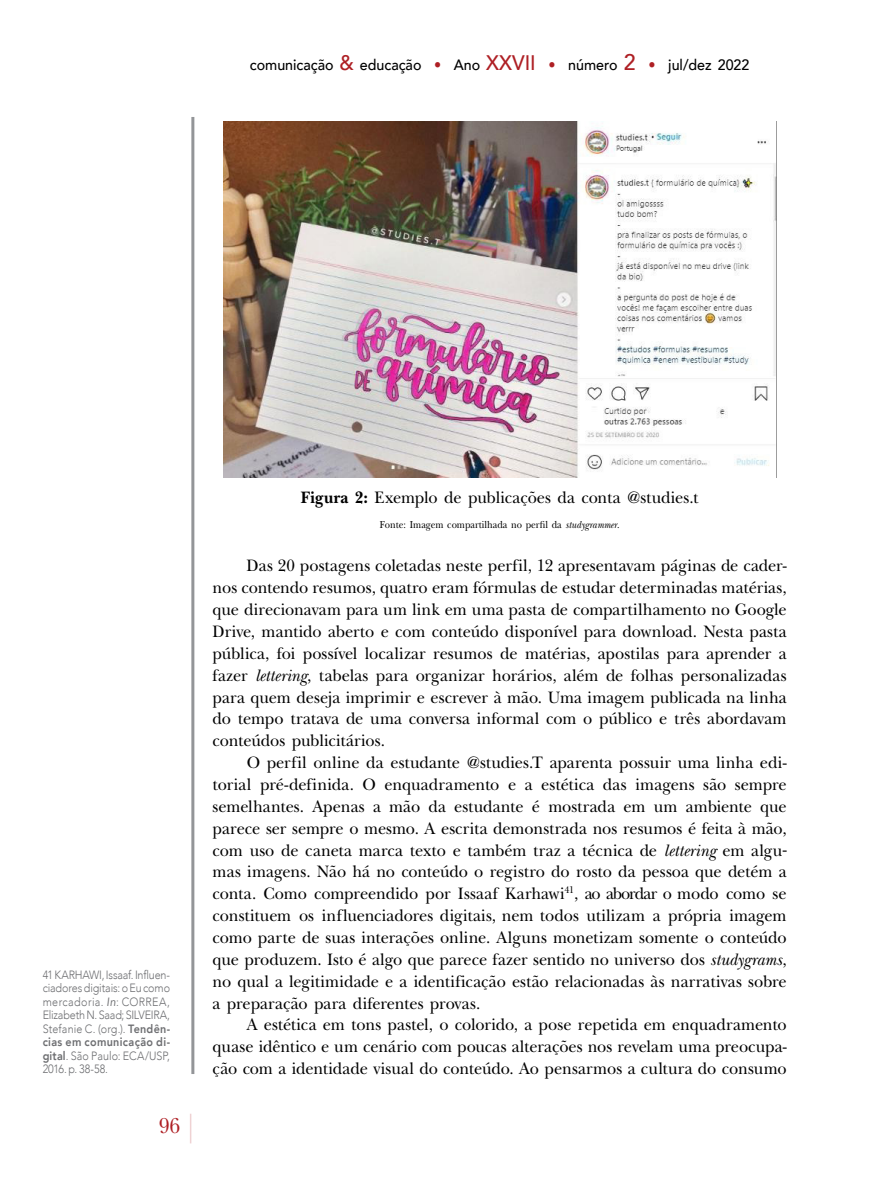
<style>
.page{position:relative;width:893px;height:1191px;background:#fff}
.page>*{position:absolute;margin:0;border:0;box-sizing:border-box;transform-origin:0 0}
.t1{font:22.5px "New Baskerville Std";color:#ae1f24;scale:.9 1}
.t2{font:17.25px/21.9px "New Baskerville Std";letter-spacing:-.005em;color:#000;text-align:justify;scale:.95 1}
.t3{font:500 15px "Avenir";color:#000;scale:.95 1}
.t4{font:300 12px/13.5px "Avenir";letter-spacing:-.005em;color:#6d6e71;text-align:justify;scale:.9 1}
.t5{font:10.5px "New Baskerville Std";color:#000;scale:.9 1}
.s1{font-size:21px;color:#ae1f24}
.s2{color:#ae1f24}
.s3{font-size:22.5px;color:#ae1f24}
.s4{font-weight:400;font-style:italic}
.s5{font-weight:800}
.s6{font-weight:700}
.s7{font-style:italic}
</style>
<div class="page">
<hr style="left:191px;top:117px;width:3px;height:957px;background:#939598">
<hr style="left:190px;top:1113px;width:1px;height:30px;background:#efd2d3">
<img style="left:223px;top:121px;width:553px;height:356px">
<p class="t3" style="left:250px;top:52px;width:527px">comunicação <span class="s1">&amp;</span> educação <span class="s2">•</span> Ano <span class="s1">XXVII</span> <span class="s2">•</span> número <span class="s3">2</span> <span class="s2">•</span> jul/dez 2022</p>
<p class="t4" style="left:43px;top:967px;width:143px">41 KARHAWI, Issaaf. Influen&shy;ciadores digitais: o Eu como mercadoria. <span class="s4">In</span>: CORREA, Elizabeth N. Saad; SILVEIRA, Stefanie C. (org.). <span class="s5">Tendên&shy;cias em comunicação di&shy;gital</span>. São Paulo: ECA/USP, 2016. p. 38-58.</p>
<h1 class="t1" style="left:159px;top:1112px;width:25px">96</h1>
<p class="t2" style="left:301px;top:487px;width:420px"><span class="s6">Figura 2:</span> Exemplo de publicações da conta @studies.t</p>
<p class="t5" style="left:380px;top:519px;width:268px">Fonte: Imagem compartilhada no perfil da <span class="s7">studygrammer</span>.</p>
<p class="t2" style="left:213px;top:555px;width:606px;text-indent:34px">Das 20 postagens coletadas neste perfil, 12 apresentavam páginas de cader&shy;nos contendo resumos, quatro eram fórmulas de estudar determinadas matérias, que direcionavam para um link em uma pasta de compartilhamento no Google Drive, mantido aberto e com conteúdo disponível para download. Nesta pasta pública, foi possível localizar resumos de matérias, apostilas para aprender a fazer <span class="s7">lettering</span>, tabelas para organizar horários, além de folhas personalizadas para quem deseja imprimir e escrever à mão. Uma imagem publicada na linha do tempo tratava de uma conversa informal com o público e três abordavam conteúdos publicitários.</p>
<p class="t2" style="left:213px;top:751px;width:606px;text-indent:34px">O perfil online da estudante @studies.T aparenta possuir uma linha edi&shy;torial pré-definida. O enquadramento e a estética das imagens são sempre semelhantes. Apenas a mão da estudante é mostrada em um ambiente que parece ser sempre o mesmo. A escrita demonstrada nos resumos é feita à mão, com uso de caneta marca texto e também traz a técnica de <span class="s7">lettering</span> em algu&shy;mas imagens. Não há no conteúdo o registro do rosto da pessoa que detém a conta. Como compreendido por Issaaf Karhawi<sup>41</sup>, ao abordar o modo como se constituem os influenciadores digitais, nem todos utilizam a própria imagem como parte de suas interações online. Alguns monetizam somente o conteúdo que produzem. Isto é algo que parece fazer sentido no universo dos <span class="s7">studygrams</span>, no qual a legitimidade e a identificação estão relacionadas às narrativas sobre a preparação para diferentes provas.</p>
<p class="t2" style="left:213px;top:1014px;width:606px;text-indent:34px">A estética em tons pastel, o colorido, a pose repetida em enquadramento quase idêntico e um cenário com poucas alterações nos revelam uma preocupa&shy;ção com a identidade visual do conteúdo. Ao pensarmos a cultura do consumo</p>
</div>
